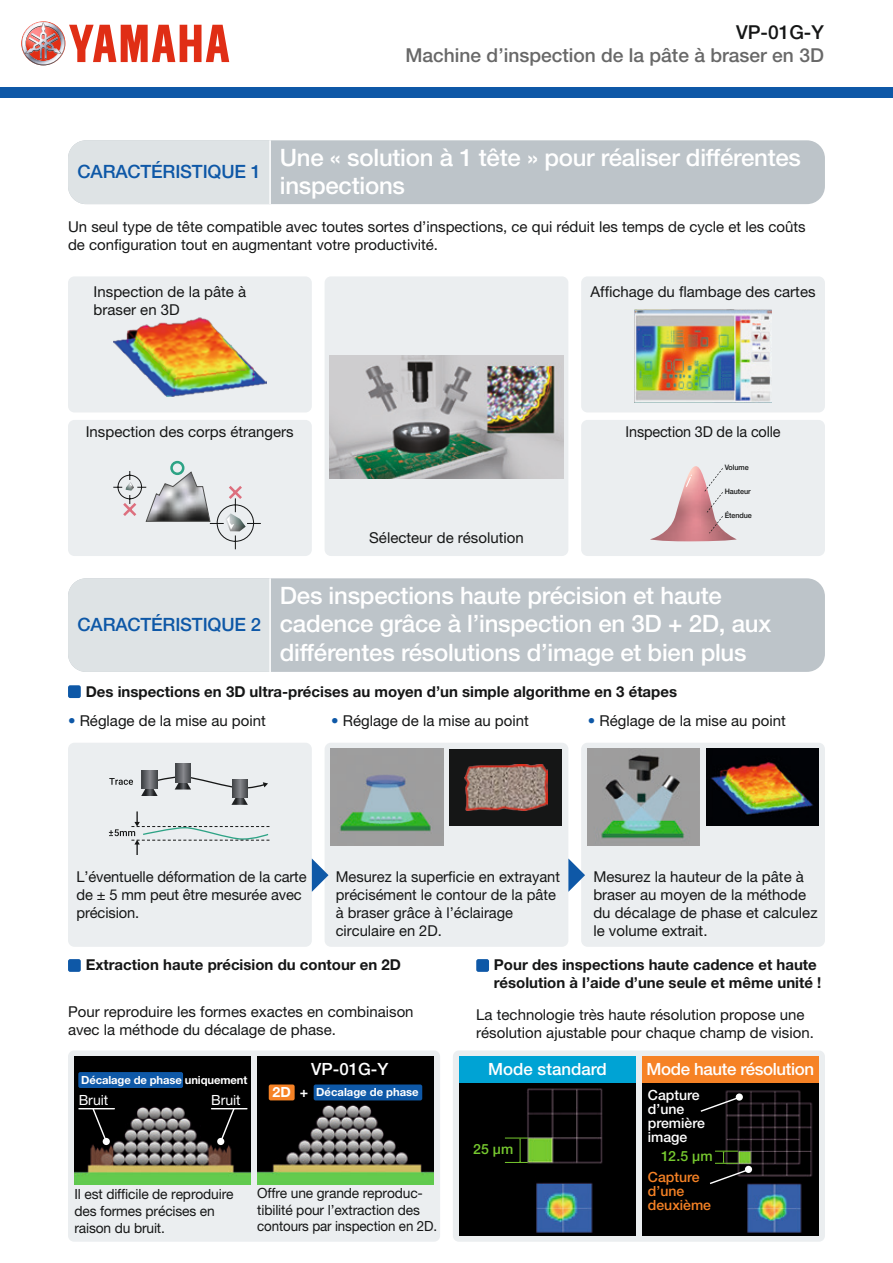
<style>
.page{position:relative;width:893px;height:1263px;background:#fff}
.page>*{position:absolute;margin:0;border:0;box-sizing:border-box;transform-origin:0 0}
.t1{font:500 24px/28.8px "Helvetica Neue LT Pro";letter-spacing:-.01em;color:#fff}
.t2{font:500 19.2px "Helvetica Neue LT Pro";color:#686868}
.t3{font:500 19.2px "Helvetica Neue LT Pro";color:#151616}
.t4{font:500 18.3px "Helvetica Neue LT Pro";letter-spacing:-.01em;color:#0e58a7}
.t5{font:500 16.8px "Helvetica Neue LT Pro";letter-spacing:-.02em;color:#fff}
.t6{font:500 16.8px "Helvetica Neue LT Pro";color:#fff}
.t7{font:15px/18px "Helvetica Neue LT Pro";color:#151616}
.t8{font:700 15px/18px "Helvetica Neue LT Pro";color:#151616}
.t9{font:15px "Helvetica Neue LT Pro";color:#151616;scale:.96 1}
.t10{font:14.1px/16.8px "Helvetica Neue LT Pro";letter-spacing:-.01em;color:#151616}
.t11{font:500 14.1px/14.1px "Helvetica Neue LT Pro";color:#fff}
.t12{font:500 14.1px/14.1px "Helvetica Neue LT Pro";color:#f68225}
.t13{font:14.1px "Helvetica Neue LT Pro";color:#fff}
.t14{font:500 14.1px "Helvetica Neue LT Pro";letter-spacing:.01em;color:#77ca2f}
.t15{font:700 11.25px "Helvetica Neue LT Pro";letter-spacing:-.01em;color:#fff}
.t16{font:500 7.5px "Helvetica Neue LT Pro";letter-spacing:-.01em;color:#151616;scale:.96 1}
.s1{color:#0e58a7}
.s2{font-size:14.1px}
</style>
<div class="page">
<div style="left:68px;top:276px;width:244px;height:136px;background:#ebeef0;border-radius:6px"></div>
<div style="left:581px;top:276px;width:244px;height:136px;background:#ebeef0;border-radius:6px"></div>
<div style="left:68px;top:420px;width:244px;height:136px;background:#ebeef0;border-radius:6px"></div>
<div style="left:581px;top:420px;width:244px;height:136px;background:#ebeef0;border-radius:6px"></div>
<div style="left:68px;top:1050px;width:372px;height:192px;background:#ebeef0;border-radius:6px"></div>
<div style="left:453px;top:1050px;width:372px;height:192px;background:#ebeef0;border-radius:6px"></div>
<div style="left:325px;top:276px;width:243px;height:280px;background:#ebeef0;border-radius:6px"></div>
<div style="left:476px;top:959px;width:13px;height:13px;background:#0e58a7;border-radius:2px"></div>
<div style="left:68px;top:743px;width:244px;height:204px;background:#ebeef0;border-radius:6px"></div>
<div style="left:325px;top:743px;width:243px;height:204px;background:#ebeef0;border-radius:6px"></div>
<div style="left:581px;top:743px;width:244px;height:204px;background:#ebeef0;border-radius:6px"></div>
<svg style="left:312px;top:858px;width:16px;height:34px"></svg>
<svg style="left:568px;top:858px;width:17px;height:34px"></svg>
<img style="left:74px;top:1056px;width:177px;height:128px">
<img style="left:257px;top:1056px;width:177px;height:128px">
<div style="left:78px;top:1072px;width:105px;height:16px;background:#0e58a7;border-radius:2px"></div>
<div style="left:269px;top:1084px;width:26px;height:16px;background:#f68225;border-radius:2px"></div>
<div style="left:314px;top:1084px;width:108px;height:16px;background:#0e58a7;border-radius:2px"></div>
<svg style="left:91px;top:1107px;width:17px;height:35px"></svg>
<div style="left:103px;top:1138px;width:7px;height:7px;background:#fff;border-radius:50%"></div>
<svg style="left:219px;top:1107px;width:17px;height:35px"></svg>
<div style="left:217px;top:1138px;width:7px;height:7px;background:#fff;border-radius:50%"></div>
<hr style="left:79px;top:1108px;width:35px;height:1px;background:#fff">
<div style="left:68px;top:959px;width:13px;height:13px;background:#0e58a7;border-radius:2px"></div>
<hr style="left:212px;top:1108px;width:35px;height:1px;background:#fff">
<img style="left:459px;top:1083px;width:177px;height:153px">
<div style="left:459px;top:1056px;width:177px;height:27px;background:#00a3d4"></div>
<svg style="left:505px;top:1138px;width:23px;height:25px"></svg>
<img style="left:642px;top:1083px;width:177px;height:153px">
<div style="left:642px;top:1056px;width:177px;height:27px;background:#f68225"></div>
<svg style="left:699px;top:1096px;width:42px;height:17px"></svg>
<div style="left:736px;top:1093px;width:7px;height:8px;background:#fff;border-radius:50%"></div>
<div style="left:745px;top:1166px;width:7px;height:7px;background:#fff;border-radius:50%"></div>
<svg style="left:708px;top:1151px;width:42px;height:34px"></svg>
<img style="left:635px;top:309px;width:136px;height:93px">
<div style="left:170px;top:461px;width:14px;height:14px;border:3px solid #2da385;border-radius:50%"></div>
<svg style="left:113px;top:470px;width:148px;height:80px"></svg>
<img style="left:331px;top:749px;width:112px;height:96px">
<div style="left:449px;top:749px;width:113px;height:76px;background:#151616"></div>
<img style="left:464px;top:764px;width:84px;height:46px">
<img style="left:587px;top:749px;width:113px;height:96px">
<img style="left:706px;top:749px;width:112px;height:76px">
<div style="left:68px;top:685px;width:13px;height:13px;background:#0e58a7;border-radius:2px"></div>
<img style="left:113px;top:318px;width:154px;height:78px">
<div style="left:68px;top:140px;width:757px;height:64px;background:#bdc4c9;border-radius:18px"></div>
<div style="left:68px;top:140px;width:201px;height:64px;background:#dee3e5"></div>
<hr style="left:269px;top:140px;width:2px;height:64px;background:#fff">
<div style="left:68px;top:578px;width:757px;height:94px;background:#bdc4c9;border-radius:18px"></div>
<div style="left:68px;top:578px;width:201px;height:94px;background:#dee3e5"></div>
<hr style="left:269px;top:578px;width:2px;height:94px;background:#fff">
<img style="left:329px;top:356px;width:235px;height:123px">
<svg style="left:109px;top:778px;width:24px;height:7px"></svg>
<svg style="left:142px;top:770px;width:15px;height:5px"></svg>
<svg style="left:141px;top:775px;width:127px;height:30px"></svg>
<svg style="left:175px;top:764px;width:15px;height:18px"></svg>
<svg style="left:109px;top:811px;width:160px;height:44px"></svg>
<img style="left:650px;top:466px;width:87px;height:75px">
<svg style="left:686px;top:475px;width:6px;height:12px"></svg>
<svg style="left:704px;top:468px;width:19px;height:65px"></svg>
<div style="left:0;top:87px;width:893px;height:11px;background:#0e58a7"></div>
<svg style="left:21px;top:21px;width:208px;height:44px"></svg>
<p class="t3" style="left:736px;top:21px;width:89px">VP-01G-Y</p>
<p class="t2" style="left:406px;top:44px;width:420px">Machine d’inspection de la pâte à braser en 3D</p>
<h1 class="t1" style="left:280px;top:142px;width:523px">Une « solution à 1 tête » pour réaliser différentes inspections</h1>
<p class="t7" style="left:68px;top:217px;width:739px">Un seul type de tête compatible avec toutes sortes d’inspections, ce qui réduit les temps de cycle et les coûts de configuration tout en augmentant votre productivité.</p>
<p class="t4" style="left:78px;top:161px;width:185px">CARACTÉRISTIQUE 1</p>
<p class="t7" style="left:94px;top:282px;width:154px">Inspection de la pâte à braser en 3D</p>
<p class="t7" style="left:86px;top:422px;width:210px">Inspection des corps étrangers</p>
<p class="t7" style="left:369px;top:529px;width:156px">Sélecteur de résolution</p>
<p class="t7" style="left:590px;top:282px;width:227px">Affichage du flambage des cartes</p>
<p class="t9" style="left:626px;top:423px;width:163px">Inspection 3D de la colle</p>
<p class="t16" style="left:725px;top:463px;width:27px">Volume</p>
<p class="t16" style="left:725px;top:487px;width:29px">Hauteur</p>
<p class="t16" style="left:725px;top:511px;width:30px">Étendue</p>
<p class="t4" style="left:78px;top:614px;width:185px">CARACTÉRISTIQUE 2</p>
<h1 class="t1" style="left:280px;top:580px;width:493px">Des inspections haute précision et haute cadence grâce à l’inspection en 3D + 2D, aux différentes résolutions d’image et bien plus</h1>
<p class="t8" style="left:86px;top:682px;width:593px">Des inspections en 3D ultra-précises au moyen d’un simple algorithme en 3 étapes</p>
<p class="t7" style="left:68px;top:711px;width:199px"><span class="s1">•</span> Réglage de la mise au point</p>
<p class="t7" style="left:331px;top:711px;width:199px"><span class="s1">•</span> Réglage de la mise au point</p>
<p class="t7" style="left:588px;top:711px;width:199px"><span class="s1">•</span> Réglage de la mise au point</p>
<p class="t7" style="left:77px;top:867px;width:232px">L’éventuelle déformation de la carte de ± 5 mm peut être mesurée avec précision.</p>
<p class="t7" style="left:336px;top:867px;width:226px">Mesurez la superficie en extrayant précisément le contour de la pâte à braser grâce à l’éclairage circulaire en 2D.</p>
<p class="t7" style="left:593px;top:867px;width:226px">Mesurez la hauteur de la pâte à braser au moyen de la méthode du décalage de phase et calculez le volume extrait.</p>
<p class="t8" style="left:86px;top:956px;width:317px">Extraction haute précision du contour en 2D</p>
<p class="t8" style="left:494px;top:956px;width:329px">Pour des inspections haute cadence et haute résolution à l’aide d’une seule et même unité !</p>
<p class="t7" style="left:68px;top:1002px;width:347px">Pour reproduire les formes exactes en combinaison avec la méthode du décalage de phase.</p>
<p class="t7" style="left:476px;top:1006px;width:339px">La technologie très haute résolution propose une résolution ajustable pour chaque champ de vision.</p>
<p class="t15" style="left:81px;top:1073px;width:168px">Décalage de phase uniquement</p>
<p class="t13" style="left:79px;top:1091px;width:31px">Bruit</p>
<p class="t13" style="left:211px;top:1091px;width:31px">Bruit</p>
<p class="t5" style="left:311px;top:1059px;width:79px">VP-01G-Y</p>
<p class="t6" style="left:488px;top:1059px;width:120px">Mode standard</p>
<p class="t15" style="left:273px;top:1085px;width:148px"><span class="s2">2D +</span> Décalage de phase</p>
<p class="t14" style="left:473px;top:1140px;width:42px">25 µm</p>
<p class="t10" style="left:74px;top:1185px;width:161px">Il est difficile de reproduire des formes précises en raison du bruit.</p>
<p class="t10" style="left:257px;top:1184px;width:181px">Offre une grande reproduc&shy;tibilité pour l’extraction des contours par inspection en 2D.</p>
<p class="t5" style="left:646px;top:1059px;width:169px">Mode haute résolution</p>
<p class="t11" style="left:648px;top:1087px;width:59px">Capture d’une première image</p>
<p class="t12" style="left:648px;top:1169px;width:65px">Capture d’une deuxième</p>
<p class="t14" style="left:661px;top:1147px;width:53px">12.5 µm</p>
</div>
